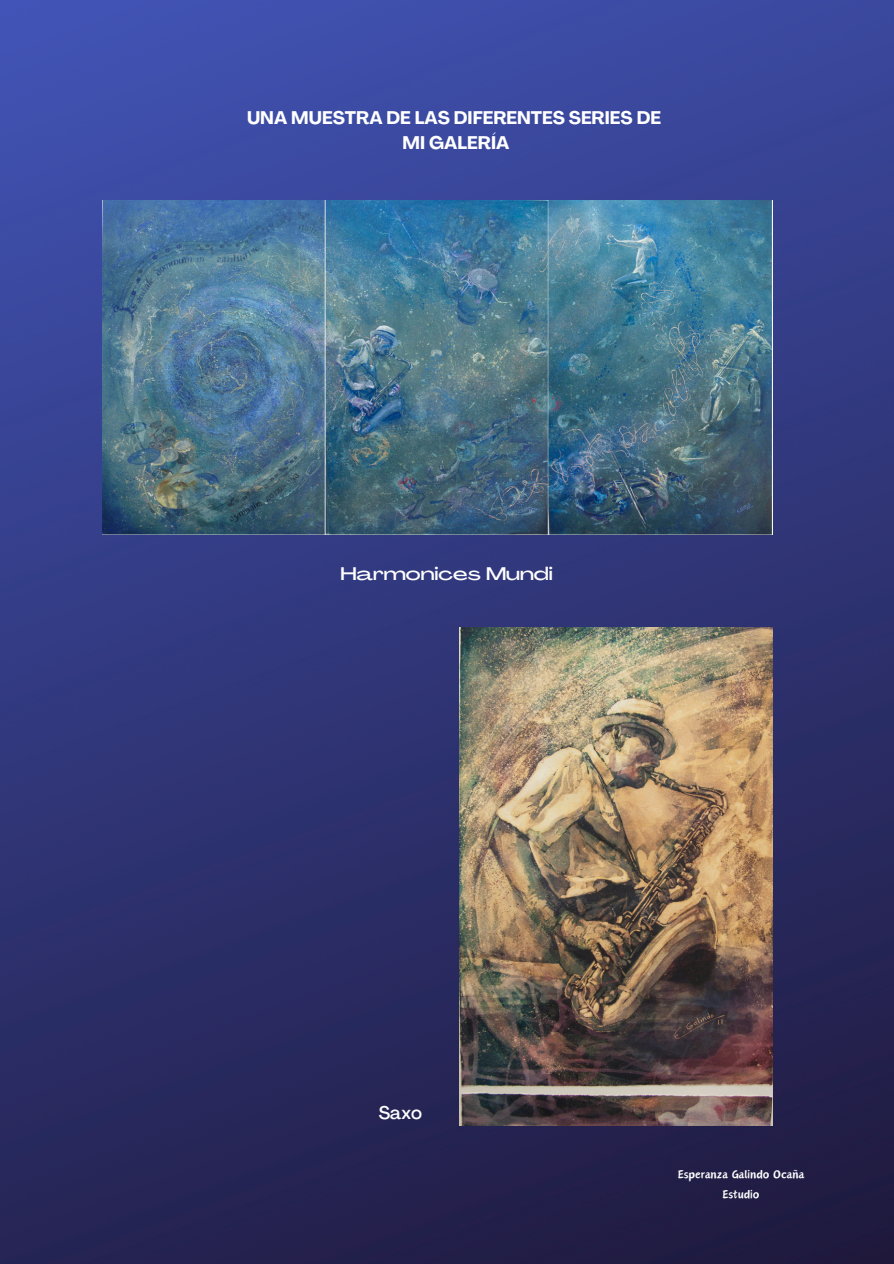
<style>
.page{position:relative;width:894px;height:1264px;background:#fff}
.page>*{position:absolute;margin:0;border:0;box-sizing:border-box;transform-origin:0 0}
.t1{font:700 18px/24.8px "Agrandir";color:#fff;text-align:center}
.t2{font:500 18px "Agrandir Grand";color:#fff}
.t3{font:500 18px "Agrandir";color:#fff}
.t4{font:14.7px/20.4px "Canva Oriental Brush";color:#fff;text-align:center}
</style>
<div class="page">
<img style="left:0;top:0;width:893px;height:1263px">
<img style="left:103px;top:200px;width:669px;height:334px">
<img style="left:459px;top:627px;width:313px;height:498px">
<p class="t1" style="left:247px;top:107px;width:415px">UNA MUESTRA DE LAS DIFERENTES SERIES DE<br>MI GALERÍA</p>
<p class="t2" style="left:340px;top:566px;width:214px">Harmonices Mundi</p>
<p class="t3" style="left:379px;top:1105px;width:45px">Saxo</p>
<p class="t4" style="left:677px;top:1164px;width:128px">Esperanza Galindo Ocaña<br>Estudio</p>
</div>
